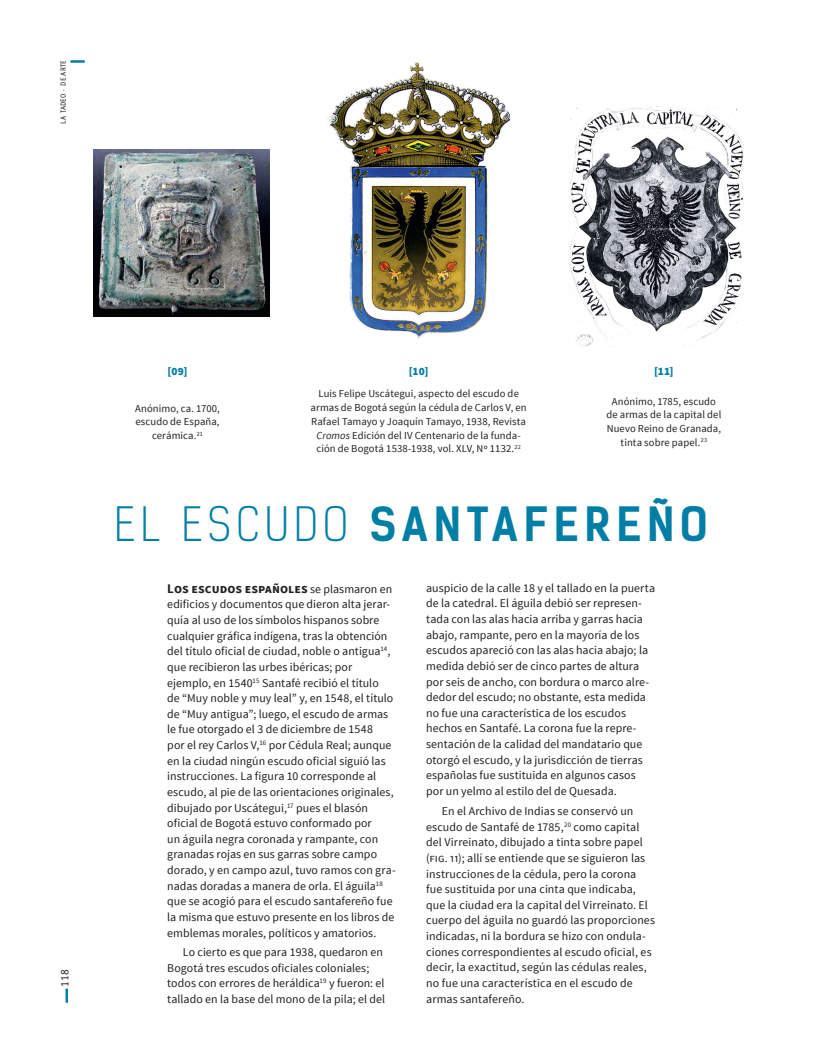
<style>
.page{position:relative;width:833px;height:1063px;background:#fff}
.page>*{position:absolute;margin:0;border:0;box-sizing:border-box;transform-origin:0 0}
.t1{font:700 45px "Kelson Sans";letter-spacing:.115em;color:#007ea5}
.t2{font:700 13.12px "Source Sans Pro";letter-spacing:.005em;color:#231f20}
.t3{font:11.88px/15.6px "Source Sans Pro";letter-spacing:.005em;color:#231f20}
.t4{font:900 11.25px "Source Sans Pro";color:#007ea5}
.t5{font:11.25px "Officina Sans Std";color:#231f20}
.t6{font:10.62px/13.8px "Source Sans Pro";letter-spacing:.01em;color:#231f20;text-align:center}
.t7{font:7.5px "Officina Sans Std";letter-spacing:.02em;color:#231f20}
.s1{font-style:italic}
.s2{font-weight:300}
.s3{font-weight:400;font-size:11.88px}
</style>
<div class="page">
<svg style="left:66px;top:989px;width:2px;height:14px"></svg>
<hr style="left:71px;top:60px;width:14px;height:3px;background:#007ea5">
<img style="left:327px;top:62px;width:184px;height:276px">
<img style="left:569px;top:107px;width:174px;height:239px">
<img style="left:93px;top:149px;width:176px;height:168px">
<p class="t7" style="left:59px;top:124px;width:65px;rotate:-90deg">LA TADEO · DE ARTE</p>
<p class="t5" style="left:58px;top:987px;width:19px;rotate:-90deg">118</p>
<p class="t4" style="left:167px;top:364px;width:22px">[09]</p>
<p class="t4" style="left:409px;top:364px;width:21px">[10]</p>
<p class="t4" style="left:654px;top:364px;width:21px">[11]</p>
<p class="t6" style="left:135px;top:402px;width:86px">Anónimo, ca. 1700, escudo de España, cerámica.<sup>21</sup></p>
<p class="t6" style="left:310px;top:387px;width:218px">Luis Felipe Uscátegui, aspecto del escudo de armas de Bogotá según la cédula de Carlos V, en Rafael Tamayo y Joaquín Tamayo, 1938, Revista <span class="s1">Cromos</span> Edición del IV Centenario de la funda&shy;ción de Bogotá 1538-1938, vol. XLV, Nº 1132.<sup>22</sup></p>
<p class="t6" style="left:606px;top:394px;width:116px">Anónimo, 1785, escudo de armas de la capital del<br>Nuevo Reino de Granada, tinta sobre papel.<sup>23</sup></p>
<h1 class="t1" style="left:114px;top:497px;width:595px"><span class="s2">EL ESCUDO</span> SANTAFEREÑO</h1>
<p class="t2" style="left:167px;top:580px;width:226px">Los escudos españoles <span class="s3">se plasmaron en</span></p>
<p class="t3" style="left:167px;top:597px;width:230px">edificios y documentos que dieron alta jerar&shy;quía al uso de los símbolos hispanos sobre cualquier gráfica indígena, tras la obtención del título oficial de ciudad, noble o antigua<sup>14</sup>, que recibieron las urbes ibéricas; por ejemplo, en 1540<sup>15</sup> Santafé recibió el título<br>de “Muy noble y muy leal” y, en 1548, el título de “Muy antigua”; luego, el escudo de armas le fue otorgado el 3 de diciembre de 1548<br>por el rey Carlos V,<sup>16</sup> por Cédula Real; aunque en la ciudad ningún escudo oficial siguió las instrucciones. La figura 10 corresponde al escudo, al pie de las orientaciones originales, dibujado por Uscátegui,<sup>17</sup> pues el blasón oficial de Bogotá estuvo conformado por<br>un águila negra coronada y rampante, con granadas rojas en sus garras sobre campo dorado, y en campo azul, tuvo ramos con gra&shy;nadas doradas a manera de orla. El águila<sup>18 </sup>que se acogió para el escudo santafereño fue la misma que estuvo presente en los libros de emblemas morales, políticos y amatorios.</p>
<p class="t3" style="left:167px;top:944px;width:219px;text-indent:16px">Lo cierto es que para 1938, quedaron en Bogotá tres escudos oficiales coloniales; todos con errores de heráldica<sup>19</sup> y fueron: el tallado en la base del mono de la pila; el del</p>
<p class="t3" style="left:426px;top:580px;width:230px">auspicio de la calle 18 y el tallado en la puerta de la catedral. El águila debió ser represen&shy;tada con las alas hacia arriba y garras hacia abajo, rampante, pero en la mayoría de los escudos apareció con las alas hacia abajo; la medida debió ser de cinco partes de altura por seis de ancho, con bordura o marco alre&shy;dedor del escudo; no obstante, esta medida no fue una característica de los escudos hechos en Santafé. La corona fue la repre&shy;sentación de la calidad del mandatario que otorgó el escudo, y la jurisdicción de tierras españolas fue sustituida en algunos casos por un yelmo al estilo del de Quesada.</p>
<p class="t3" style="left:426px;top:804px;width:230px;text-indent:16px">En el Archivo de Indias se conservó un escudo de Santafé de 1785,<sup>20</sup> como capital del Virreinato, dibujado a tinta sobre papel (fig. 11); allí se entiende que se siguieron las instrucciones de la cédula, pero la corona fue sustituida por una cinta que indicaba, que la ciudad era la capital del Virreinato. El cuerpo del águila no guardó las proporciones indicadas, ni la bordura se hizo con ondula&shy;ciones correspondientes al escudo oficial, es decir, la exactitud, según las cédulas reales, no fue una característica en el escudo de armas santafereño.</p>
</div>
